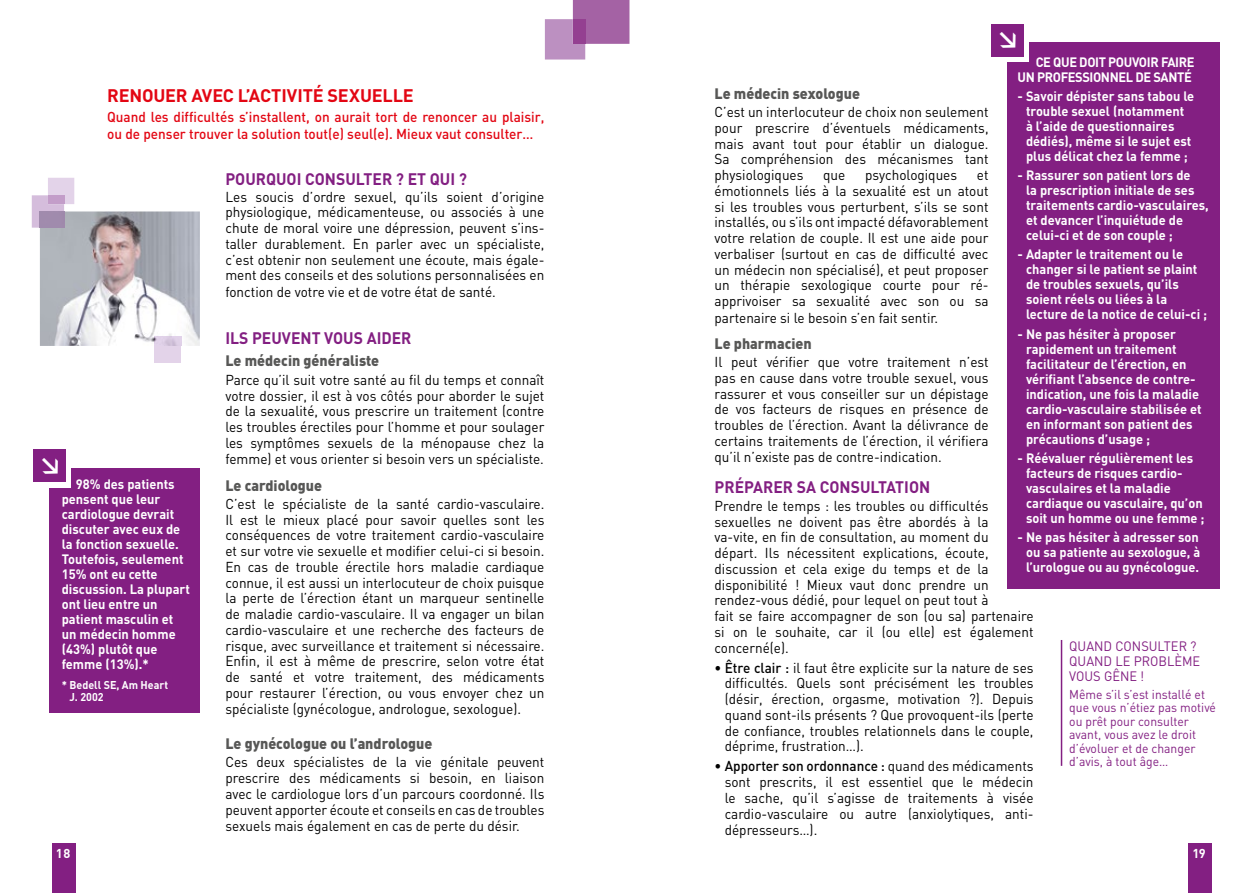
<style>
.page{position:relative;width:1259px;height:893px;background:#fff}
.page>*{position:absolute;margin:0;border:0;box-sizing:border-box;transform-origin:0 0}
.t1{font:700 18px "DIN";letter-spacing:-.01em;color:#e30613}
.t2{font:700 16.5px "DIN";color:#831f82;scale:.95 1}
.t3{font:900 15px "DIN";color:#575756;scale:.95 1}
.t4{font:14.25px/15.9px "DIN";color:#000;text-align:justify;scale:.95 1}
.t5{font:500 14.25px/16.5px "DIN";color:#e30613;scale:.95 1}
.t6{font:700 13.5px/15px "DIN";color:#fff;scale:.95 1}
.t7{font:700 13.5px/15px "DIN";letter-spacing:-.03em;color:#fff;text-align:right;scale:.95 1}
.t8{font:13.5px/15px "DIN";color:#831f82;scale:.95 1}
.t9{font:12.75px/13.5px "DIN";color:#831f82;scale:.95 1}
.t10{font:700 12.75px "DIN";color:#fff}
.t11{font:700 11.25px/12px "DIN";color:#fff;scale:.95 1}
.s1{font-weight:500}
</style>
<div class="page">
<div style="left:52px;top:843px;width:24px;height:50px;background:#831f82"></div>
<div style="left:1188px;top:843px;width:23px;height:50px;background:#831f82"></div>
<div style="left:50px;top:468px;width:150px;height:244px;background:#831f82"></div>
<div style="left:1007px;top:43px;width:212px;height:546px;background:#831f82"></div>
<div style="left:40px;top:457px;width:30px;height:30px;background:#fff"></div>
<svg style="left:997px;top:31px;width:31px;height:31px"></svg>
<div style="left:33px;top:449px;width:32px;height:33px;background:#831f82"></div>
<div style="left:990px;top:24px;width:33px;height:32px;background:#831f82"></div>
<hr style="left:1060px;top:640px;width:2px;height:126px;background:#831f82">
<svg style="left:545px;top:0;width:84px;height:60px"></svg>
<div style="left:573px;top:19px;width:12px;height:25px;background:#944091"></div>
<img style="left:40px;top:211px;width:160px;height:135px">
<svg style="left:32px;top:178px;width:42px;height:50px"></svg>
<div style="left:48px;top:195px;width:16px;height:9px;background:#c39dc9"></div>
<div style="left:155px;top:346px;width:26px;height:17px;background:#e3d3e9"></div>
<img style="left:155px;top:336px;width:26px;height:10px">
<p class="t1" style="left:107px;top:83px;width:308px">RENOUER AVEC L’ACTIVITÉ SEXUELLE</p>
<p class="t5" style="left:107px;top:109px;width:462px">Quand les difficultés s’installent, on aurait tort de renoncer au plaisir, ou de penser trouver la solution tout(e) seul(e). Mieux vaut consulter…</p>
<p class="t6" style="left:62px;top:476px;width:136px;text-indent:14px">98% des patients pensent que leur cardiologue devrait discuter avec eux de la fonction sexuelle.<br>Toutefois, seulement<br>15% ont eu cette discussion. La plupart ont lieu entre un patient masculin et un médecin homme (43%) plutôt que femme (13%).*</p>
<p class="t11" style="left:69px;top:679px;width:105px;text-indent:-8px">* Bedell SE, Am Heart<br>J. 2002</p>
<p class="t2" style="left:225px;top:168px;width:256px">POURQUOI CONSULTER ? ET QUI ?</p>
<p class="t4" style="left:225px;top:188px;width:337px">Les soucis d’ordre sexuel, qu’ils soient d’origine physiologique, médicamenteuse, ou associés à une chute de moral voire une dépression, peuvent s’ins&shy;taller durablement. En parler avec un spécialiste, c’est obtenir non seulement une écoute, mais égale&shy;ment des conseils et des solutions personnalisées en fonction de votre vie et de votre état de santé.</p>
<p class="t2" style="left:225px;top:327px;width:197px">ILS PEUVENT VOUS AIDER</p>
<p class="t3" style="left:225px;top:351px;width:163px">Le médecin généraliste</p>
<p class="t4" style="left:225px;top:372px;width:337px">Parce qu’il suit votre santé au fil du temps et connaît votre dossier, il est à vos côtés pour aborder le sujet de la sexualité, vous prescrire un traitement (contre les troubles érectiles pour l’homme et pour soulager les symptômes sexuels de la ménopause chez la femme) et vous orienter si besoin vers un spécialiste.</p>
<p class="t3" style="left:225px;top:475px;width:103px">Le cardiologue</p>
<p class="t4" style="left:225px;top:496px;width:337px">C’est le spécialiste de la santé cardio-vasculaire.<br>Il est le mieux placé pour savoir quelles sont les conséquences de votre traitement cardio-vasculaire et sur votre vie sexuelle et modifier celui-ci si besoin.<br>En cas de trouble érectile hors maladie cardiaque connue, il est aussi un interlocuteur de choix puisque la perte de l’érection étant un marqueur sentinelle de maladie cardio-vasculaire. Il va engager un bilan cardio-vasculaire et une recherche des facteurs de risque, avec surveillance et traitement si nécessaire.<br>Enfin, il est à même de prescrire, selon votre état de santé et votre traitement, des médicaments pour restaurer l’érection, ou vous envoyer chez un spécialiste (gynécologue, andrologue, sexologue).</p>
<p class="t3" style="left:225px;top:734px;width:219px">Le gynécologue ou l’andrologue</p>
<p class="t4" style="left:225px;top:754px;width:337px">Ces deux spécialistes de la vie génitale peuvent prescrire des médicaments si besoin, en liaison avec le cardiologue lors d’un parcours coordonné. Ils peuvent apporter écoute et conseils en cas de troubles sexuels mais également en cas de perte du désir.</p>
<p class="t7" style="left:1017px;top:54px;width:188px">CE QUE DOIT POUVOIR FAIRE<br>UN PROFESSIONNEL DE SANTÉ</p>
<p class="t6" style="left:1026px;top:88px;width:179px;text-indent:-8px">- Savoir dépister sans tabou le trouble sexuel (notamment à l’aide de questionnaires dédiés), même si le sujet est plus délicat chez la femme ;</p>
<p class="t6" style="left:1026px;top:167px;width:194px;text-indent:-8px">- Rassurer son patient lors de<br>la prescription initiale de ses traitements cardio-vasculaires, et devancer l’inquiétude de celui-ci et de son couple ;</p>
<p class="t6" style="left:1026px;top:246px;width:192px;text-indent:-8px">- Adapter le traitement ou le changer si le patient se plaint de troubles sexuels, qu’ils soient réels ou liées à la lecture de la notice de celui-ci ;</p>
<p class="t6" style="left:1026px;top:326px;width:186px;text-indent:-8px">- Ne pas hésiter à proposer rapidement un traitement facilitateur de l’érection, en vérifiant l’absence de contre&shy;indication, une fois la maladie cardio-vasculaire stabilisée et en informant son patient des précautions d’usage ;</p>
<p class="t6" style="left:1026px;top:450px;width:189px;text-indent:-8px">- Réévaluer régulièrement les facteurs de risques cardio&shy;vasculaires et la maladie cardiaque ou vasculaire, qu’on soit un homme ou une femme ;</p>
<p class="t6" style="left:1026px;top:529px;width:185px;text-align:justify;text-indent:-8px">- Ne pas hésiter à adresser son ou sa patiente au sexologue, à l’urologue ou au gynécologue.</p>
<p class="t3" style="left:714px;top:84px;width:155px">Le médecin sexologue</p>
<p class="t4" style="left:714px;top:104px;width:290px">C’est un interlocuteur de choix non seulement pour prescrire d’éventuels médicaments, mais avant tout pour établir un dialogue.<br>Sa compréhension des mécanismes tant physiologiques</p>
<p class="t4" style="left:823px;top:167px;width:25px">que</p>
<p class="t4" style="left:865px;top:167px;width:98px">psychologiques</p>
<p class="t4" style="left:714px;top:167px;width:290px;text-indent:262px">et émotionnels liés à la sexualité est un atout si les troubles vous perturbent, s’ils se sont installés, ou s’ils ont impacté défavorablement votre relation de couple. Il est une aide pour verbaliser (surtout en cas de difficulté avec un médecin non spécialisé), et peut proposer un thérapie sexologique courte pour ré&shy;apprivoiser sa sexualité avec son ou sa partenaire si le besoin s’en fait sentir.</p>
<p class="t3" style="left:714px;top:334px;width:104px">Le pharmacien</p>
<p class="t4" style="left:714px;top:354px;width:290px">Il peut vérifier que votre traitement n’est pas en cause dans votre trouble sexuel, vous rassurer et vous conseiller sur un dépistage de vos facteurs de risques en présence de troubles de l’érection. Avant la délivrance de certains traitements de l’érection, il vérifiera qu’il n’existe pas de contre-indication.</p>
<p class="t2" style="left:714px;top:476px;width:229px">PRÉPARER SA CONSULTATION</p>
<p class="t4" style="left:714px;top:498px;width:337px;text-align:left">Prendre le temps : les troubles ou difficultés sexuelles ne doivent pas être abordés à la va-vite, en fin de consultation, au moment du départ. Ils nécessitent explications, écoute, discussion et cela exige du temps et de la disponibilité ! Mieux vaut donc prendre un rendez-vous dédié, pour lequel on peut tout à<br>fait se faire accompagner de son (ou sa) partenaire si on le souhaite, car il (ou elle) est également concerné(e).</p>
<p class="t4" style="left:725px;top:659px;width:326px;text-indent:-10px"><span class="s1">• Être clair :</span> il faut être explicite sur la nature de ses difficultés. Quels sont précisément les troubles (désir, érection, orgasme, motivation ?). Depuis quand sont-ils présents ? Que provoquent-ils (perte de confiance, troubles relationnels dans le couple, déprime, frustration…).</p>
<p class="t4" style="left:725px;top:758px;width:326px;text-indent:-10px"><span class="s1">• Apporter son ordonnance :</span> quand des médicaments sont prescrits, il est essentiel que le médecin le sache, qu’il s’agisse de traitements à visée cardio-vasculaire ou autre (anxiolytiques, anti&shy;dépresseurs…).</p>
<p class="t8" style="left:1069px;top:638px;width:139px">QUAND CONSULTER ?<br>QUAND LE PROBLÈME<br>VOUS GÊNE !</p>
<p class="t9" style="left:1069px;top:687px;width:156px">Même s’il s’est installé et que vous n’étiez pas motivé ou prêt pour consulter avant, vous avez le droit d’évoluer et de changer d’avis, à tout âge…</p>
<p class="t10" style="left:56px;top:845px;width:16px">18</p>
<p class="t10" style="left:1192px;top:845px;width:15px">19</p>
</div>
